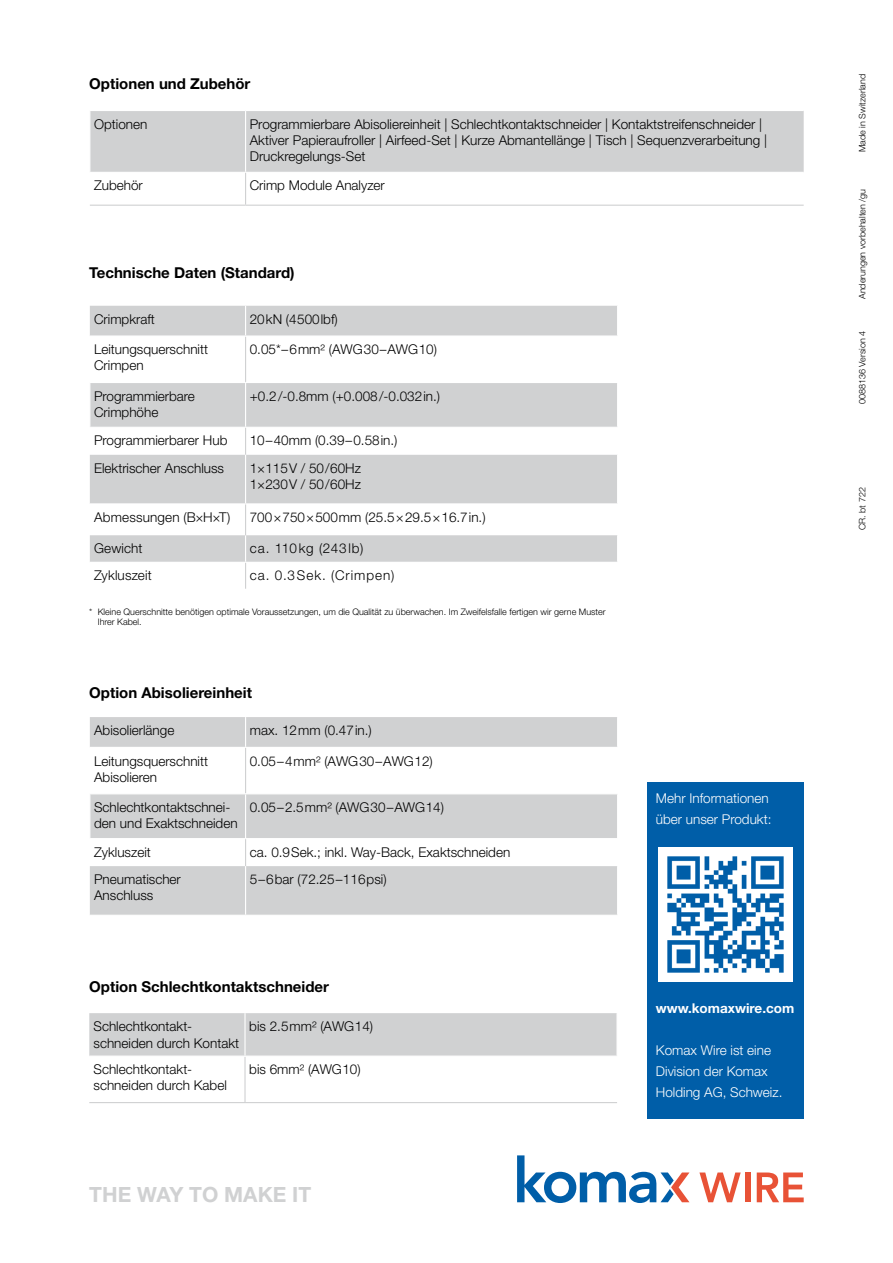
<style>
.page{position:relative;width:893px;height:1263px;background:#fff}
.page>*{position:absolute;margin:0;border:0;box-sizing:border-box;transform-origin:0 0}
.t1{font:700 21px "Helvetica Neue LT Std";color:#d0d1d2}
.t2{font:700 15px "Helvetica Neue LT Std";color:#000}
.t3{font:300 13.5px/16.2px "Helvetica Neue LT Std";color:#000}
.t4{font:300 13.5px/21px "Helvetica Neue LT Std";color:#fff}
.t5{font:300 13.5px "Helvetica Neue LT Std";letter-spacing:.075em;color:#000}
.t6{font:700 13.5px "Helvetica Neue LT Std";color:#fff}
.t7{font:300 13.5px "Helvetica Neue LT Std";letter-spacing:.07em;color:#000}
.t8{font:300 9px/10.8px "Helvetica Neue LT Std";color:#000}
</style>
<div class="page">
<div style="left:647px;top:782px;width:157px;height:336px;background:#005ea8"></div>
<img style="left:658px;top:847px;width:134px;height:134px">
<svg style="left:517px;top:1155px;width:172px;height:48px"></svg>
<svg style="left:699px;top:1172px;width:42px;height:30px"></svg>
<div style="left:745px;top:1172px;width:5px;height:30px;background:#e85236"></div>
<svg style="left:757px;top:1172px;width:47px;height:30px"></svg>
<div style="left:90px;top:111px;width:714px;height:61px;background:#d0d1d2"></div>
<hr style="left:245px;top:111px;width:1px;height:61px;background:#fff">
<hr style="left:245px;top:173px;width:1px;height:32px;background:#d0d1d2">
<hr style="left:90px;top:205px;width:156px;height:1px;background:#d0d1d2">
<hr style="left:246px;top:205px;width:558px;height:1px;background:#d0d1d2">
<svg style="left:90px;top:306px;width:527px;height:197px;fill:#d0d1d2"></svg>
<hr style="left:245px;top:337px;width:1px;height:45px;background:#d0d1d2">
<hr style="left:89px;top:382px;width:157px;height:1px;background:#fff">
<hr style="left:246px;top:382px;width:372px;height:1px;background:#fff">
<hr style="left:245px;top:383px;width:1px;height:44px;background:#fff">
<hr style="left:89px;top:427px;width:157px;height:1px;background:#fff">
<hr style="left:246px;top:427px;width:372px;height:1px;background:#fff">
<svg style="left:245px;top:428px;width:1px;height:27px"></svg>
<hr style="left:245px;top:455px;width:1px;height:48px;background:#fff">
<svg style="left:245px;top:306px;width:1px;height:29px"></svg>
<hr style="left:90px;top:335px;width:156px;height:2px;background:#fff">
<hr style="left:246px;top:335px;width:372px;height:2px;background:#fff">
<hr style="left:245px;top:504px;width:1px;height:31px;background:#d0d1d2">
<svg style="left:90px;top:535px;width:527px;height:54px"></svg>
<svg style="left:90px;top:717px;width:527px;height:198px;fill:#d0d1d2"></svg>
<hr style="left:245px;top:748px;width:1px;height:45px;background:#d0d1d2">
<hr style="left:89px;top:793px;width:157px;height:1px;background:#fff">
<hr style="left:246px;top:793px;width:372px;height:1px;background:#fff">
<hr style="left:245px;top:794px;width:1px;height:44px;background:#fff">
<hr style="left:89px;top:838px;width:157px;height:1px;background:#fff">
<hr style="left:246px;top:838px;width:372px;height:1px;background:#fff">
<svg style="left:245px;top:839px;width:1px;height:27px"></svg>
<hr style="left:245px;top:866px;width:1px;height:49px;background:#fff">
<hr style="left:245px;top:717px;width:1px;height:30px;background:#fff">
<hr style="left:90px;top:747px;width:156px;height:1px;background:#fff">
<hr style="left:246px;top:747px;width:372px;height:1px;background:#fff">
<div style="left:89px;top:1013px;width:527px;height:42px;background:#d0d1d2"></div>
<hr style="left:89px;top:1102px;width:156px;height:1px;background:#d0d1d2">
<hr style="left:245px;top:1102px;width:372px;height:1px;background:#d0d1d2">
<hr style="left:244px;top:1057px;width:2px;height:45px;background:#d0d1d2">
<hr style="left:244px;top:1013px;width:2px;height:42px;background:#fff">
<p class="t2" style="left:89px;top:74px;width:163px">Optionen und Zubehör</p>
<p class="t3" style="left:94px;top:115px;width:55px">Optionen</p>
<p class="t3" style="left:250px;top:115px;width:519px">Programmierbare Abisoliereinheit | Schlechtkontaktschneider | Kontaktstreifenschneider |<br>Aktiver Papieraufroller | Airfeed-Set | Kurze Abmantellänge | Tisch | Sequenzverarbeitung |<br>Druckregelungs-Set</p>
<p class="t3" style="left:94px;top:177px;width:50px">Zubehör</p>
<p class="t3" style="left:250px;top:177px;width:137px">Crimp Module Analyzer</p>
<p class="t2" style="left:89px;top:263px;width:207px">Technische Daten (Standard)</p>
<p class="t3" style="left:94px;top:311px;width:62px">Crimpkraft</p>
<p class="t3" style="left:250px;top:311px;width:89px">20kN (4500lbf)</p>
<p class="t3" style="left:94px;top:341px;width:115px">Leitungsquerschnitt<br>Crimpen</p>
<p class="t3" style="left:250px;top:341px;width:189px">0.05*–6mm² (AWG30–AWG10)</p>
<p class="t3" style="left:94px;top:387px;width:102px">Programmierbare<br>Crimphöhe</p>
<p class="t3" style="left:250px;top:387px;width:192px">+0.2/-0.8mm (+0.008/-0.032in.)</p>
<p class="t3" style="left:94px;top:432px;width:135px">Programmierbarer Hub</p>
<p class="t3" style="left:250px;top:432px;width:149px">10–40mm (0.39–0.58in.)</p>
<p class="t3" style="left:94px;top:460px;width:132px">Elektrischer Anschluss</p>
<p class="t3" style="left:250px;top:460px;width:113px">1×115V / 50/60Hz<br>1×230V / 50/60Hz</p>
<p class="t3" style="left:94px;top:509px;width:138px">Abmessungen (B×H×T)</p>
<p class="t3" style="left:250px;top:509px;width:237px">700×750×500mm (25.5×29.5×16.7in.)</p>
<p class="t3" style="left:94px;top:540px;width:50px">Gewicht</p>
<p class="t7" style="left:250px;top:540px;width:115px">ca. 110kg (243lb)</p>
<p class="t3" style="left:94px;top:567px;width:59px">Zykluszeit</p>
<p class="t5" style="left:250px;top:567px;width:146px">ca. 0.3Sek. (Crimpen)</p>
<p class="t8" style="left:98px;top:606px;width:509px;text-indent:-9px">* Kleine Querschnitte benötigen optimale Voraussetzungen, um die Qualität zu überwachen. Im Zweifelsfalle fertigen wir gerne Muster<br>Ihrer Kabel.</p>
<p class="t2" style="left:89px;top:683px;width:164px">Option Abisoliereinheit</p>
<p class="t3" style="left:94px;top:722px;width:82px">Abisolierlänge</p>
<p class="t3" style="left:250px;top:722px;width:123px">max. 12mm (0.47in.)</p>
<p class="t3" style="left:94px;top:752px;width:115px">Leitungsquerschnitt<br>Abisolieren</p>
<p class="t3" style="left:250px;top:752px;width:184px">0.05–4mm² (AWG30–AWG12)</p>
<p class="t3" style="left:94px;top:799px;width:145px">Schlechtkontaktschnei&shy;den und Exaktschneiden</p>
<p class="t3" style="left:250px;top:799px;width:196px">0.05–2.5mm² (AWG30–AWG14)</p>
<p class="t3" style="left:94px;top:843px;width:58px">Zykluszeit</p>
<p class="t3" style="left:250px;top:843px;width:262px">ca. 0.9Sek.; inkl. Way-Back, Exaktschneiden</p>
<p class="t3" style="left:94px;top:871px;width:88px">Pneumatischer<br>Anschluss</p>
<p class="t3" style="left:250px;top:871px;width:138px">5–6bar (72.25–116psi)</p>
<p class="t2" style="left:89px;top:977px;width:241px">Option Schlechtkontaktschneider</p>
<p class="t3" style="left:94px;top:1018px;width:147px">Schlechtkontakt&shy;schneiden durch Kontakt</p>
<p class="t3" style="left:249px;top:1018px;width:125px">bis 2.5mm² (AWG14)</p>
<p class="t3" style="left:94px;top:1061px;width:135px">Schlechtkontakt&shy;schneiden durch Kabel</p>
<p class="t3" style="left:249px;top:1061px;width:113px">bis 6mm² (AWG10)</p>
<h1 class="t1" style="left:89px;top:1182px;width:224px">THE WAY TO MAKE IT</h1>
<p class="t4" style="left:656px;top:787px;width:117px">Mehr Informationen über unser Produkt:</p>
<p class="t6" style="left:656px;top:1000px;width:140px">www.komaxwire.com</p>
<p class="t4" style="left:656px;top:1039px;width:128px">Komax Wire ist eine<br>Division der Komax<br>Holding AG, Schweiz.</p>
<p class="t8" style="left:857px;top:152px;width:80px;rotate:-90deg">Made in Switzerland</p>
<p class="t8" style="left:857px;top:299px;width:112px;rotate:-90deg">Anderungen vorbehalten /gu</p>
<p class="t8" style="left:857px;top:404px;width:75px;rotate:-90deg">0088136 Version 4</p>
<p class="t8" style="left:857px;top:530px;width:44px;rotate:-90deg">CR. bt 722</p>
</div>
